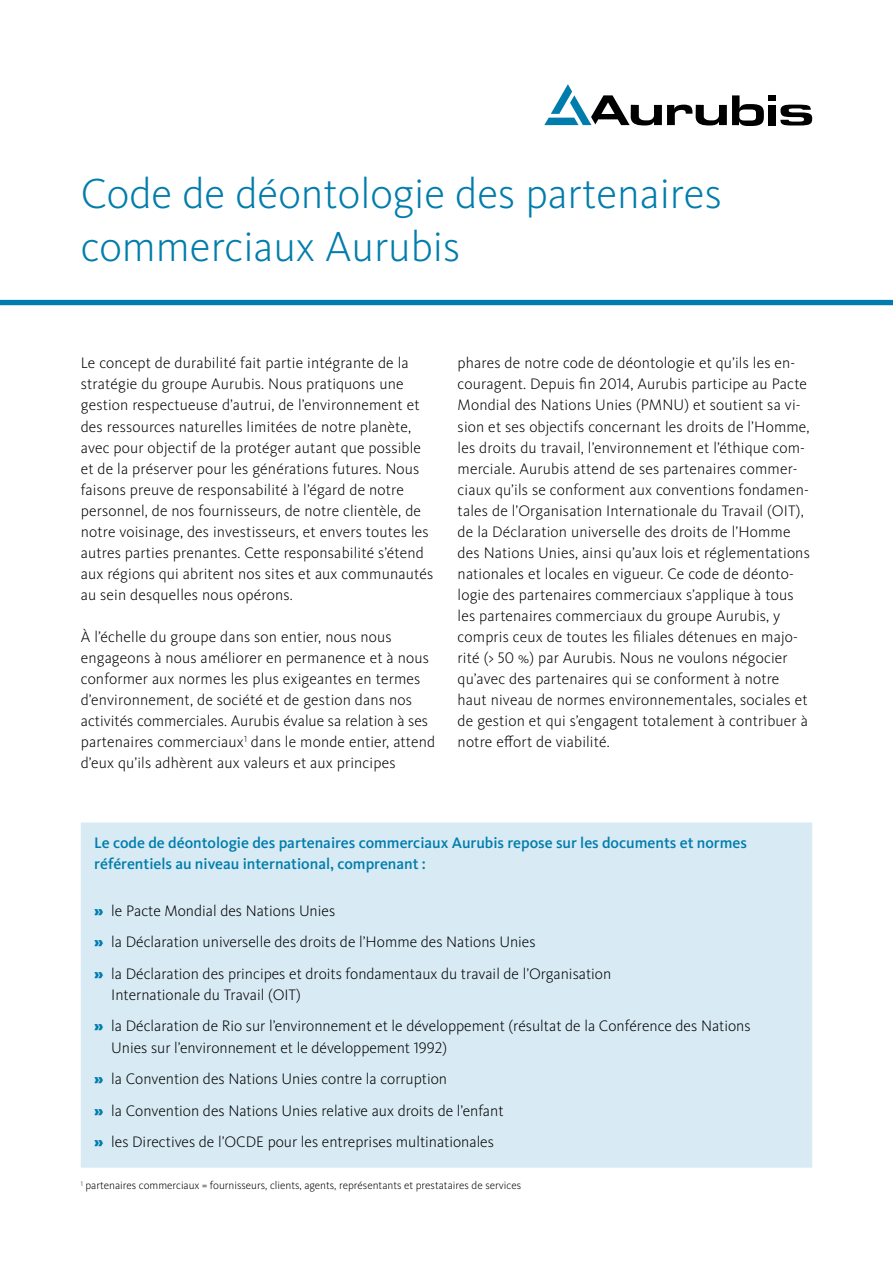
<style>
.page{position:relative;width:893px;height:1263px;background:#fff}
.page>*{position:absolute;margin:0;border:0;box-sizing:border-box;transform-origin:0 0}
.t1{font:300 43.5px/52.7px "Kievit Pro";color:#007dac}
.t2{font:300 15.75px/21px "Kievit Pro";letter-spacing:.01em;color:#000}
.t3{font:500 15.75px/21px "Kievit Pro";color:#007dac}
.t4{font:300 11.25px "Kievit Pro";color:#000}
.s1{font-weight:900;color:#007dac}
</style>
<div class="page">
<div style="left:768px;top:105px;width:8px;height:20px;background:#000"></div>
<div style="left:768px;top:95px;width:8px;height:6px;background:#000"></div>
<svg style="left:780px;top:105px;width:32px;height:20px"></svg>
<svg style="left:544px;top:84px;width:220px;height:42px"></svg>
<div style="left:0;top:300px;width:893px;height:5px;background:#007dac"></div>
<div style="left:88px;top:829px;width:717px;height:332px;background:#d8eaf4"></div>
<div style="left:81px;top:822px;width:731px;height:346px;border:14px solid #d8eaf4"></div>
<h1 class="t1" style="left:81px;top:167px;width:642px">Code de déontologie des partenaires commerciaux Aurubis</h1>
<p class="t2" style="left:81px;top:353px;width:354px">Le concept de durabilité fait partie intégrante de la stratégie du groupe Aurubis. Nous pratiquons une gestion respectueuse d’autrui, de l’environnement et des ressources naturelles limitées de notre planète, avec pour objectif de la protéger autant que possible et de la préserver pour les générations futures. Nous faisons preuve de responsabilité à l’égard de notre personnel, de nos fournisseurs, de notre clientèle, de notre voisinage, des investisseurs, et envers toutes les autres parties prenantes. Cette responsabilité s’étend aux régions qui abritent nos sites et aux communautés au sein desquelles nous opérons.</p>
<p class="t2" style="left:81px;top:626px;width:356px">À l’échelle du groupe dans son entier, nous nous engageons à nous améliorer en permanence et à nous conformer aux normes les plus exigeantes en termes d’environnement, de société et de gestion dans nos activités commerciales. Aurubis évalue sa relation à ses partenaires commerciaux<sup>1</sup> dans le monde entier, attend d’eux qu’ils adhèrent aux valeurs et aux principes</p>
<p class="t2" style="left:458px;top:353px;width:354px">phares de notre code de déontologie et qu’ils les en&shy;couragent. Depuis fin 2014, Aurubis participe au Pacte Mondial des Nations Unies (PMNU) et soutient sa vi&shy;sion et ses objectifs concernant les droits de l’Homme, les droits du travail, l’environnement et l’éthique com&shy;merciale. Aurubis attend de ses partenaires commer&shy;ciaux qu’ils se conforment aux conventions fondamen&shy;tales de l’Organisation Internationale du Travail (OIT), de la Déclaration universelle des droits de l’Homme des Nations Unies, ainsi qu’aux lois et réglementations nationales et locales en vigueur. Ce code de déonto&shy;logie des partenaires commerciaux s’applique à tous les partenaires commerciaux du groupe Aurubis, y compris ceux de toutes les filiales détenues en majo&shy;rité (&gt; 50 %) par Aurubis. Nous ne voulons négocier qu’avec des partenaires qui se conforment à notre haut niveau de normes environnementales, sociales et de gestion et qui s’engagent totalement à contribuer à notre effort de viabilité.</p>
<p class="t3" style="left:94px;top:832px;width:654px">Le code de déontologie des partenaires commerciaux Aurubis repose sur les documents et normes référentiels au niveau international, comprenant :</p>
<p class="t2" style="left:94px;top:894px;width:518px;line-height:31.7px"><span class="s1">»</span> le Pacte Mondial des Nations Unies<br><span class="s1">»</span> la Déclaration universelle des droits de l’Homme des Nations Unies<br><span class="s1">»</span> la Déclaration des principes et droits fondamentaux du travail de l’Organisation</p>
<p class="t2" style="left:94px;top:979px;width:658px;line-height:31.7px;text-indent:17px">Internationale du Travail (OIT)<br><span class="s1">»</span> la Déclaration de Rio sur l’environnement et le développement (résultat de la Conférence des Nations</p>
<p class="t2" style="left:94px;top:1031px;width:411px;line-height:31.7px;text-indent:17px">Unies sur l’environnement et le développement 1992)<br><span class="s1">»</span> la Convention des Nations Unies contre la corruption<br><span class="s1">»</span> la Convention des Nations Unies relative aux droits de l’enfant <span class="s1">»</span> les Directives de l’OCDE pour les entreprises multinationales</p>
<p class="t4" style="left:81px;top:1179px;width:442px"><sup>1</sup> partenaires commerciaux = fournisseurs, clients, agents, représentants et prestataires de services</p>
</div>
